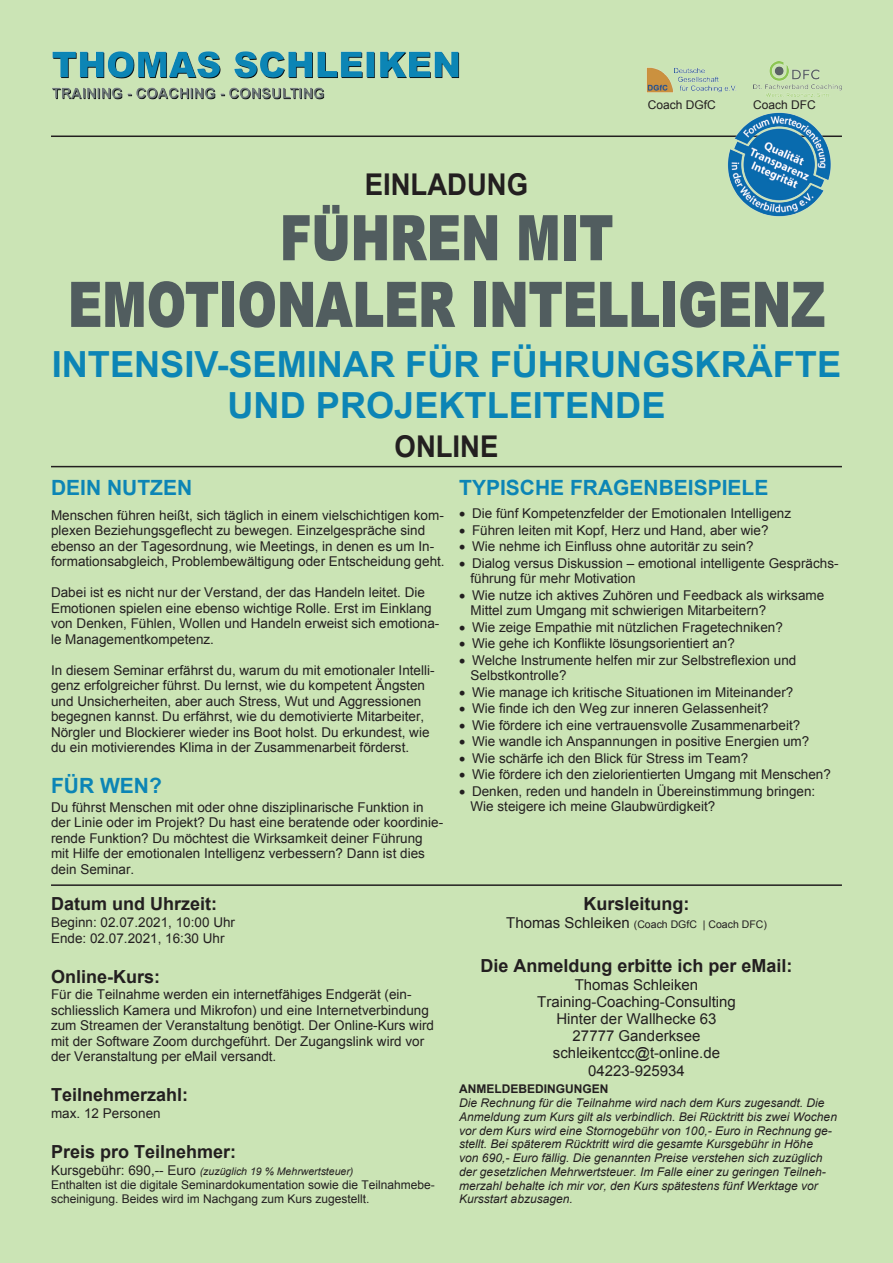
<style>
.page{position:relative;width:893px;height:1263px;background:#cbe4b5}
.page>*{position:absolute;margin:0;border:0;box-sizing:border-box;transform-origin:0 0}
.t1{font:700 36px/41.2px "Arial";color:#0c85b5;text-align:center}
.t2{font:700 30px "Arial";color:#231f20;scale:.92 1}
.t3{font:700 21px "Arial";color:#0c85b5}
.t4{font:700 18px "Arial";color:#231f20}
.t5{font:15px/17.2px "Arial";color:#231f20;text-align:center}
.t6{font:13.5px/15.5px "Arial";color:#231f20}
.t7{font:italic 12px/13.8px "Arial";color:#231f20}
.t8{font:12px/13.8px "Arial";color:#231f20}
.t9{font:700 12px "Arial";color:#231f20}
.t10{font:italic 10.5px "Arial";color:#231f20}
.t11{font:10.5px "Arial";color:#231f20}
.s1{font-style:normal;font-size:13.5px}
.s2{font-size:15px}
</style>
<div class="page">
<svg style="left:283px;top:205px;width:64px;height:56px"></svg>
<svg style="left:354px;top:215px;width:33px;height:45px"></svg>
<svg style="left:393px;top:215px;width:104px;height:45px"></svg>
<svg style="left:519px;top:215px;width:39px;height:45px;background:#67766f"></svg>
<div style="left:564px;top:215px;width:12px;height:45px;background:#515d5f"></div>
<svg style="left:580px;top:215px;width:32px;height:45px"></svg>
<svg style="left:71px;top:281px;width:147px;height:47px"></svg>
<div style="left:223px;top:282px;width:11px;height:45px;background:#515d5f"></div>
<svg style="left:240px;top:281px;width:215px;height:47px"></svg>
<div style="left:474px;top:282px;width:12px;height:45px;background:#515d5f"></div>
<svg style="left:493px;top:282px;width:166px;height:45px"></svg>
<div style="left:663px;top:282px;width:12px;height:45px;background:#515d5f"></div>
<svg style="left:680px;top:281px;width:35px;height:47px"></svg>
<svg style="left:721px;top:282px;width:103px;height:45px"></svg>
<hr style="left:51px;top:136px;width:791px;height:1px;background:#231f20">
<hr style="left:51px;top:884px;width:791px;height:2px;background:#231f20">
<img style="left:52px;top:51px;width:408px;height:49px">
<hr style="left:51px;top:466px;width:791px;height:1px;background:#231f20">
<img style="left:754px;top:61px;width:88px;height:36px">
<img style="left:646px;top:67px;width:90px;height:26px">
<img style="left:711px;top:112px;width:131px;height:105px">
<h2 class="t2" style="left:365px;top:173px;width:179px">EINLADUNG</h2>
<p class="t8" style="left:648px;top:99px;width:70px">Coach DGfC</p>
<p class="t8" style="left:753px;top:99px;width:64px">Coach DFC</p>
<h1 class="t1" style="left:52px;top:347px;width:791px">INTENSIV-SEMINAR FÜR FÜHRUNGSKRÄFTE<br>UND PROJEKTLEITENDE</h1>
<h2 class="t2" style="left:395px;top:435px;width:114px">ONLINE</h2>
<h3 class="t3" style="left:51px;top:479px;width:143px">DEIN NUTZEN</h3>
<p class="t6" style="left:51px;top:509px;width:395px">Menschen führen heißt, sich täglich in einem vielschichtigen kom&shy;plexen Beziehungsgeflecht zu bewegen. Einzelgespräche sind ebenso an der Tagesordnung, wie Meetings, in denen es um In&shy;formationsabgleich, Problembewältigung oder Entscheidung geht.</p>
<p class="t6" style="left:51px;top:586px;width:390px">Dabei ist es nicht nur der Verstand, der das Handeln leitet. Die Emotionen spielen eine ebenso wichtige Rolle. Erst im Einklang von Denken, Fühlen, Wollen und Handeln erweist sich emotiona&shy;le Managementkompetenz.</p>
<p class="t6" style="left:51px;top:663px;width:385px">In diesem Seminar erfährst du, warum du mit emotionaler Intelli&shy;genz erfolgreicher führst. Du lernst, wie du kompetent Ängsten und Unsicherheiten, aber auch Stress, Wut und Aggressionen begegnen kannst. Du erfährst, wie du demotivierte Mitarbeiter, Nörgler und Blockierer wieder ins Boot holst. Du erkundest, wie du ein motivierendes Klima in der Zusammenarbeit förderst.</p>
<h3 class="t3" style="left:51px;top:778px;width:112px">FÜR WEN?</h3>
<p class="t6" style="left:51px;top:801px;width:394px">Du führst Menschen mit oder ohne disziplinarische Funktion in der Linie oder im Projekt? Du hast eine beratende oder koordinie&shy;rende Funktion? Du möchtest die Wirksamkeit deiner Führung mit Hilfe der emotionalen Intelligenz verbessern? Dann ist dies dein Seminar.</p>
<h3 class="t4" style="left:51px;top:897px;width:168px">Datum und Uhrzeit:</h3>
<p class="t6" style="left:51px;top:916px;width:186px">Beginn: 02.07.2021, 10:00 Uhr<br>Ende: 02.07.2021, 16:30 Uhr</p>
<h3 class="t4" style="left:51px;top:970px;width:111px">Online-Kurs:</h3>
<p class="t6" style="left:51px;top:988px;width:384px">Für die Teilnahme werden ein internetfähiges Endgerät (ein&shy;schliesslich Kamera und Mikrofon) und eine Internetverbindung zum Streamen der Veranstaltung benötigt. Der Online-Kurs wird mit der Software Zoom durchgeführt. Der Zugangslink wird vor der Veranstaltung per eMail versandt.</p>
<h3 class="t4" style="left:51px;top:1088px;width:139px">Teilnehmerzahl:</h3>
<p class="t6" style="left:51px;top:1107px;width:111px">max. 12 Personen</p>
<h3 class="t4" style="left:51px;top:1145px;width:187px">Preis pro Teilnehmer:</h3>
<p class="t10" style="left:51px;top:1167px;width:304px"><span class="s1">Kursgebühr: 690,-- Euro</span> (zuzüglich 19 % Mehrwertsteuer)</p>
<p class="t8" style="left:51px;top:1179px;width:385px">Enthalten ist die digitale Seminardokumentation sowie die Teilnahmebe&shy;scheinigung. Beides wird im Nachgang zum Kurs zugestellt.</p>
<h3 class="t3" style="left:459px;top:479px;width:311px">TYPISCHE FRAGENBEISPIELE</h3>
<p class="t6" style="left:459px;top:507px;width:333px">• Die fünf Kompetenzfelder der Emotionalen Intelligenz</p>
<p class="t6" style="left:459px;top:523px;width:311px">• Führen leiten mit Kopf, Herz und Hand, aber wie?</p>
<p class="t6" style="left:459px;top:540px;width:296px">• Wie nehme ich Einfluss ohne autoritär zu sein?</p>
<p class="t6" style="left:470px;top:556px;width:370px;text-indent:-11px">• Dialog versus Diskussion – emotional intelligente Gesprächs&shy;führung für mehr Motivation</p>
<p class="t6" style="left:470px;top:588px;width:355px;text-indent:-11px">• Wie nutze ich aktives Zuhören und Feedback als wirksame<br>Mittel zum Umgang mit schwierigen Mitarbeitern?</p>
<p class="t6" style="left:459px;top:620px;width:325px">• Wie zeige Empathie mit nützlichen Fragetechniken?</p>
<p class="t6" style="left:459px;top:637px;width:277px">• Wie gehe ich Konflikte lösungsorientiert an?</p>
<p class="t6" style="left:470px;top:653px;width:327px;text-indent:-11px">• Welche Instrumente helfen mir zur Selbstreflexion und<br>Selbstkontrolle?</p>
<p class="t6" style="left:459px;top:685px;width:336px">• Wie manage ich kritische Situationen im Miteinander?</p>
<p class="t6" style="left:459px;top:702px;width:311px">• Wie finde ich den Weg zur inneren Gelassenheit?</p>
<p class="t6" style="left:459px;top:718px;width:342px">• Wie fördere ich eine vertrauensvolle Zusammenarbeit?</p>
<p class="t6" style="left:459px;top:735px;width:352px">• Wie wandle ich Anspannungen in positive Energien um?</p>
<p class="t6" style="left:459px;top:751px;width:290px">• Wie schärfe ich den Blick für Stress im Team?</p>
<p class="t6" style="left:459px;top:768px;width:373px">• Wie fördere ich den zielorientierten Umgang mit Menschen?</p>
<p class="t6" style="left:470px;top:785px;width:346px;text-indent:-11px">• Denken, reden und handeln in Übereinstimmung bringen:<br>Wie steigere ich meine Glaubwürdigkeit?</p>
<h3 class="t4" style="left:583px;top:897px;width:108px">Kursleitung:</h3>
<p class="t11" style="left:506px;top:921px;width:262px"><span class="s2">Thomas Schleiken</span> (Coach DGfC | Coach DFC)</p>
<h3 class="t4" style="left:480px;top:958px;width:314px">Die Anmeldung erbitte ich per eMail:</h3>
<p class="t5" style="left:537px;top:977px;width:200px">Thomas Schleiken<br>Training-Coaching-Consulting<br>Hinter der Wallhecke 63<br>27777 Ganderksee schleikentcc@t-online.de<br>04223-925934</p>
<p class="t9" style="left:459px;top:1084px;width:151px">ANMELDEBEDINGUNGEN</p>
<p class="t7" style="left:459px;top:1097px;width:379px">Die Rechnung für die Teilnahme wird nach dem Kurs zugesandt. Die Anmeldung zum Kurs gilt als verbindlich. Bei Rücktritt bis zwei Wochen vor dem Kurs wird eine Stornogebühr von 100,- Euro in Rechnung ge&shy;stellt. Bei späterem Rücktritt wird die gesamte Kursgebühr in Höhe<br>von 690,- Euro fällig. Die genannten Preise verstehen sich zuzüglich der gesetzlichen Mehrwertsteuer. Im Falle einer zu geringen Teilneh&shy;merzahl behalte ich mir vor, den Kurs spätestens fünf Werktage vor Kursstart abzusagen.</p>
</div>
